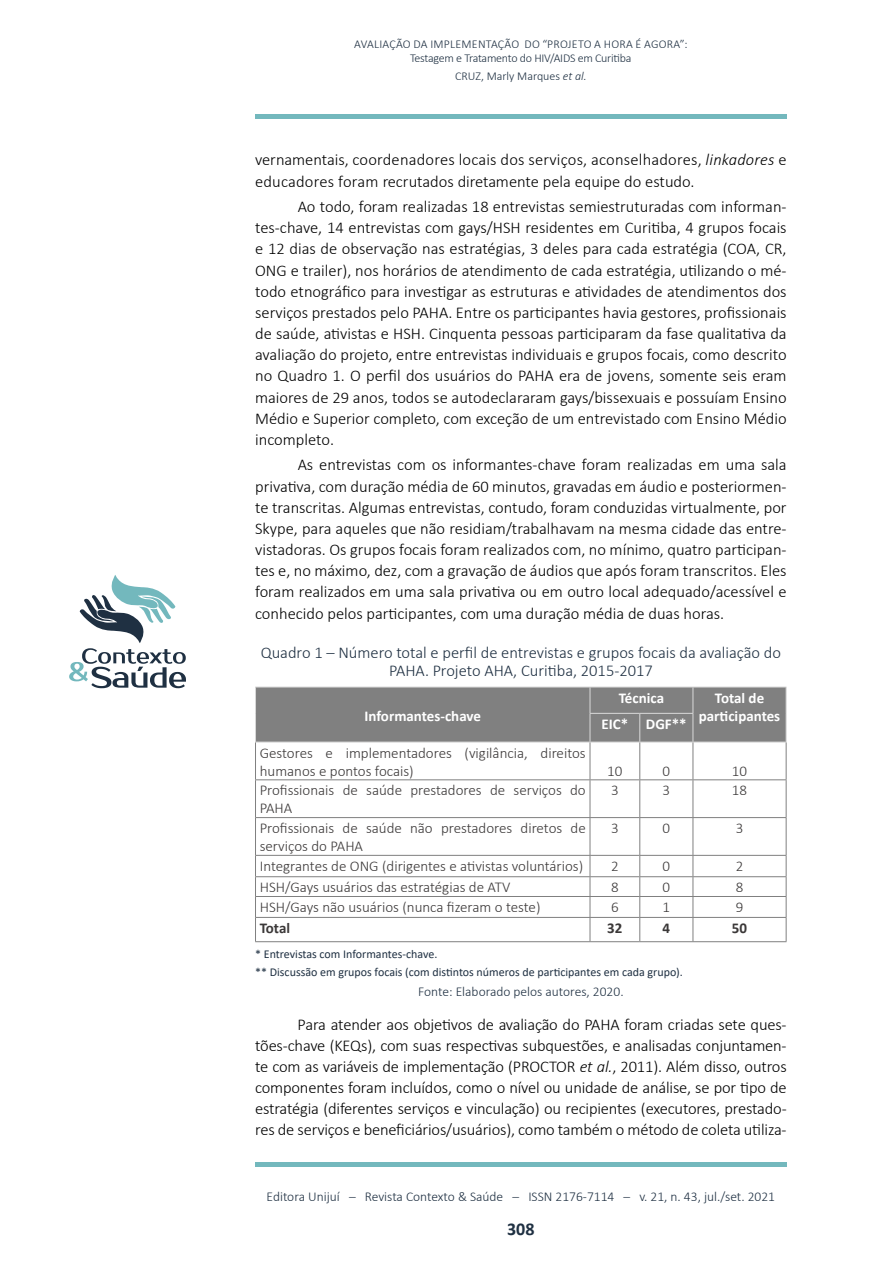
<style>
.page{position:relative;width:893px;height:1263px;background:#fff}
.page>*{position:absolute;margin:0;border:0;box-sizing:border-box;transform-origin:0 0}
.t1{font:700 18px "Calibri";color:#1f3042}
.t2{font:300 16.5px/21.1px "Calibri";color:#000;text-align:justify}
.t3{font:300 16.5px/18.1px "Calibri";color:#1f3042;text-align:center}
.t4{font:300 15px/18px "Calibri";color:#3b3838}
.t5{font:700 15px/18px "Calibri";color:#fff;text-align:center}
.t6{font:700 15px "Calibri";color:#3b3838}
.t7{font:300 13.5px "Calibri";color:#1f3042}
.t8{font:300 12px/13.5px "Calibri";color:#1f3042;text-align:center}
.t9{font:12px/18px "Calibri";color:#1f3042}
.s1{font-style:italic}
</style>
<div class="page">
<svg style="left:69px;top:575px;width:117px;height:113px"></svg>
<hr style="left:255px;top:114px;width:531px;height:4px;background:#73b8bd">
<div style="left:255px;top:1161px;width:531px;height:5px;background:#73b8bd"></div>
<div style="left:255px;top:687px;width:532px;height:55px;background:#808080"></div>
<hr style="left:255px;top:687px;width:335px;height:1px;background:#d9d9d9">
<hr style="left:590px;top:687px;width:50px;height:1px;background:#d9d9d9">
<hr style="left:640px;top:687px;width:53px;height:1px;background:#d9d9d9">
<hr style="left:693px;top:687px;width:93px;height:1px;background:#d9d9d9">
<hr style="left:590px;top:713px;width:50px;height:1px;background:#d9d9d9">
<hr style="left:640px;top:713px;width:53px;height:1px;background:#d9d9d9">
<hr style="left:255px;top:742px;width:335px;height:1px;background:#d9d9d9">
<hr style="left:590px;top:742px;width:50px;height:1px;background:#d9d9d9">
<hr style="left:640px;top:742px;width:53px;height:1px;background:#d9d9d9">
<hr style="left:693px;top:742px;width:93px;height:1px;background:#d9d9d9">
<hr style="left:255px;top:779px;width:335px;height:1px;background:#808080">
<hr style="left:590px;top:779px;width:50px;height:1px;background:#808080">
<hr style="left:640px;top:779px;width:53px;height:1px;background:#808080">
<hr style="left:693px;top:779px;width:93px;height:1px;background:#808080">
<hr style="left:255px;top:817px;width:335px;height:1px;background:#808080">
<hr style="left:590px;top:817px;width:50px;height:1px;background:#808080">
<hr style="left:640px;top:817px;width:53px;height:1px;background:#808080">
<hr style="left:693px;top:817px;width:93px;height:1px;background:#808080">
<hr style="left:255px;top:855px;width:335px;height:1px;background:#808080">
<hr style="left:590px;top:855px;width:50px;height:1px;background:#808080">
<hr style="left:640px;top:855px;width:53px;height:1px;background:#808080">
<hr style="left:693px;top:855px;width:93px;height:1px;background:#808080">
<hr style="left:255px;top:876px;width:335px;height:1px;background:#808080">
<hr style="left:590px;top:876px;width:50px;height:1px;background:#808080">
<hr style="left:640px;top:876px;width:53px;height:1px;background:#808080">
<hr style="left:693px;top:876px;width:93px;height:1px;background:#808080">
<hr style="left:255px;top:896px;width:335px;height:1px;background:#808080">
<hr style="left:590px;top:896px;width:50px;height:1px;background:#808080">
<hr style="left:640px;top:896px;width:53px;height:1px;background:#808080">
<hr style="left:693px;top:896px;width:93px;height:1px;background:#808080">
<hr style="left:255px;top:917px;width:335px;height:1px;background:#808080">
<hr style="left:590px;top:917px;width:50px;height:1px;background:#808080">
<hr style="left:640px;top:917px;width:53px;height:1px;background:#808080">
<hr style="left:693px;top:917px;width:93px;height:1px;background:#808080">
<hr style="left:255px;top:941px;width:335px;height:1px;background:#808080">
<hr style="left:590px;top:941px;width:50px;height:1px;background:#808080">
<hr style="left:640px;top:941px;width:53px;height:1px;background:#808080">
<hr style="left:693px;top:941px;width:93px;height:1px;background:#808080">
<hr style="left:255px;top:742px;width:1px;height:37px;background:#808080">
<hr style="left:255px;top:780px;width:1px;height:37px;background:#808080">
<hr style="left:255px;top:818px;width:1px;height:37px;background:#808080">
<svg style="left:255px;top:856px;width:1px;height:85px"></svg>
<hr style="left:590px;top:742px;width:1px;height:37px;background:#808080">
<hr style="left:639px;top:742px;width:1px;height:37px;background:#808080">
<hr style="left:693px;top:742px;width:1px;height:37px;background:#808080">
<hr style="left:786px;top:742px;width:1px;height:37px;background:#808080">
<hr style="left:590px;top:780px;width:1px;height:37px;background:#808080">
<hr style="left:639px;top:780px;width:1px;height:37px;background:#808080">
<hr style="left:693px;top:780px;width:1px;height:37px;background:#808080">
<hr style="left:786px;top:780px;width:1px;height:37px;background:#808080">
<hr style="left:590px;top:818px;width:1px;height:37px;background:#808080">
<hr style="left:639px;top:818px;width:1px;height:37px;background:#808080">
<hr style="left:693px;top:818px;width:1px;height:37px;background:#808080">
<hr style="left:786px;top:818px;width:1px;height:37px;background:#808080">
<svg style="left:590px;top:856px;width:1px;height:85px"></svg>
<svg style="left:639px;top:856px;width:1px;height:85px"></svg>
<svg style="left:693px;top:856px;width:1px;height:85px"></svg>
<svg style="left:786px;top:856px;width:1px;height:85px"></svg>
<p class="t8" style="left:354px;top:37px;width:335px">AVALIAÇÃO DA IMPLEMENTAÇÃO DO “PROJETO A HORA É AGORA”:<br>Testagem e Tratamento do HIV/AIDS em Curitiba</p>
<p class="t8" style="left:455px;top:69px;width:133px">CRUZ, Marly Marques <span class="s1">et al.</span></p>
<p class="t2" style="left:255px;top:149px;width:533px">vernamentais, coordenadores locais dos serviços, aconselhadores, <span class="s1">linkadores</span> e educadores foram recrutados diretamente pela equipe do estudo.</p>
<p class="t2" style="left:255px;top:196px;width:533px;text-indent:43px">Ao todo, foram realizadas 18 entrevistas semiestruturadas com informan&shy;tes-chave, 14 entrevistas com gays/HSH residentes em Curitiba, 4 grupos focais e 12 dias de observação nas estratégias, 3 deles para cada estratégia (COA, CR, ONG e trailer), nos horários de atendimento de cada estratégia, utilizando o mé&shy;todo etnográfico para investigar as estruturas e atividades de atendimentos dos serviços prestados pelo PAHA. Entre os participantes havia gestores, profissionais de saúde, ativistas e HSH. Cinquenta pessoas participaram da fase qualitativa da avaliação do projeto, entre entrevistas individuais e grupos focais, como descrito no Quadro 1. O perfil dos usuários do PAHA era de jovens, somente seis eram maiores de 29 anos, todos se autodeclararam gays/bissexuais e possuíam Ensino Médio e Superior completo, com exceção de um entrevistado com Ensino Médio incompleto.</p>
<p class="t2" style="left:255px;top:454px;width:533px;text-indent:43px">As entrevistas com os informantes-chave foram realizadas em uma sala privativa, com duração média de 60 minutos, gravadas em áudio e posteriormen&shy;te transcritas. Algumas entrevistas, contudo, foram conduzidas virtualmente, por Skype, para aqueles que não residiam/trabalhavam na mesma cidade das entre&shy;vistadoras. Os grupos focais foram realizados com, no mínimo, quatro participan&shy;tes e, no máximo, dez, com a gravação de áudios que após foram transcritos. Eles foram realizados em uma sala privativa ou em outro local adequado/acessível e conhecido pelos participantes, com uma duração média de duas horas.</p>
<p class="t3" style="left:261px;top:643px;width:522px">Quadro 1 – Número total e perfil de entrevistas e grupos focais da avaliação do<br>PAHA. Projeto AHA, Curitiba, 2015-2017</p>
<p class="t5" style="left:364px;top:706px;width:118px">Informantes-chave</p>
<p class="t5" style="left:619px;top:688px;width:47px">Técnica</p>
<p class="t5" style="left:699px;top:688px;width:83px">Total de participantes</p>
<p class="t5" style="left:601px;top:715px;width:87px">EIC* DGF**</p>
<p class="t4" style="left:260px;top:743px;width:327px">Gestores e implementadores (vigilância, direitos humanos e pontos focais)</p>
<p class="t4" style="left:607px;top:761px;width:17px">10</p>
<p class="t4" style="left:663px;top:761px;width:9px">0</p>
<p class="t4" style="left:732px;top:761px;width:17px">10</p>
<p class="t4" style="left:260px;top:781px;width:327px">Profissionais de saúde prestadores de serviços do<br>PAHA</p>
<p class="t4" style="left:611px;top:781px;width:9px">3</p>
<p class="t4" style="left:663px;top:781px;width:9px">3</p>
<p class="t4" style="left:732px;top:781px;width:17px">18</p>
<p class="t4" style="left:260px;top:819px;width:327px">Profissionais de saúde não prestadores diretos de serviços do PAHA</p>
<p class="t4" style="left:611px;top:819px;width:9px">3</p>
<p class="t4" style="left:663px;top:819px;width:9px">0</p>
<p class="t4" style="left:736px;top:819px;width:9px">3</p>
<p class="t4" style="left:260px;top:857px;width:325px">Integrantes de ONG (dirigentes e ativistas voluntários)</p>
<p class="t4" style="left:611px;top:857px;width:9px">2</p>
<p class="t4" style="left:663px;top:857px;width:9px">0</p>
<p class="t4" style="left:736px;top:857px;width:9px">2</p>
<p class="t4" style="left:260px;top:878px;width:252px">HSH/Gays usuários das estratégias de ATV</p>
<p class="t4" style="left:611px;top:878px;width:9px">8</p>
<p class="t4" style="left:663px;top:878px;width:9px">0</p>
<p class="t4" style="left:736px;top:878px;width:9px">8</p>
<p class="t4" style="left:260px;top:898px;width:282px">HSH/Gays não usuários (nunca fizeram o teste)</p>
<p class="t4" style="left:611px;top:898px;width:9px">6</p>
<p class="t4" style="left:663px;top:898px;width:9px">1</p>
<p class="t4" style="left:736px;top:898px;width:9px">9</p>
<p class="t6" style="left:260px;top:917px;width:32px">Total</p>
<p class="t6" style="left:607px;top:917px;width:17px">32</p>
<p class="t6" style="left:663px;top:917px;width:9px">4</p>
<p class="t6" style="left:732px;top:917px;width:17px">50</p>
<p class="t9" style="left:255px;top:945px;width:429px">* Entrevistas com Informantes-chave.<br>** Discussão em grupos focais (com distintos números de participantes em cada grupo).</p>
<p class="t7" style="left:418px;top:983px;width:207px">Fonte: Elaborado pelos autores, 2020.</p>
<p class="t2" style="left:255px;top:1013px;width:533px;text-indent:43px">Para atender aos objetivos de avaliação do PAHA foram criadas sete ques&shy;tões-chave (KEQs), com suas respectivas subquestões, e analisadas conjuntamen&shy;te com as variáveis de implementação (PROCTOR <span class="s1">et al.</span>, 2011). Além disso, outros componentes foram incluídos, como o nível ou unidade de análise, se por tipo de estratégia (diferentes serviços e vinculação) ou recipientes (executores, prestado&shy;res de serviços e beneficiários/usuários), como também o método de coleta utiliza-</p>
<p class="t7" style="left:267px;top:1188px;width:510px">Editora Unijuí – Revista Contexto &amp; Saúde – ISSN 2176-7114 – v. 21, n. 43, jul./set. 2021</p>
<p class="t1" style="left:507px;top:1216px;width:29px">308</p>
</div>
